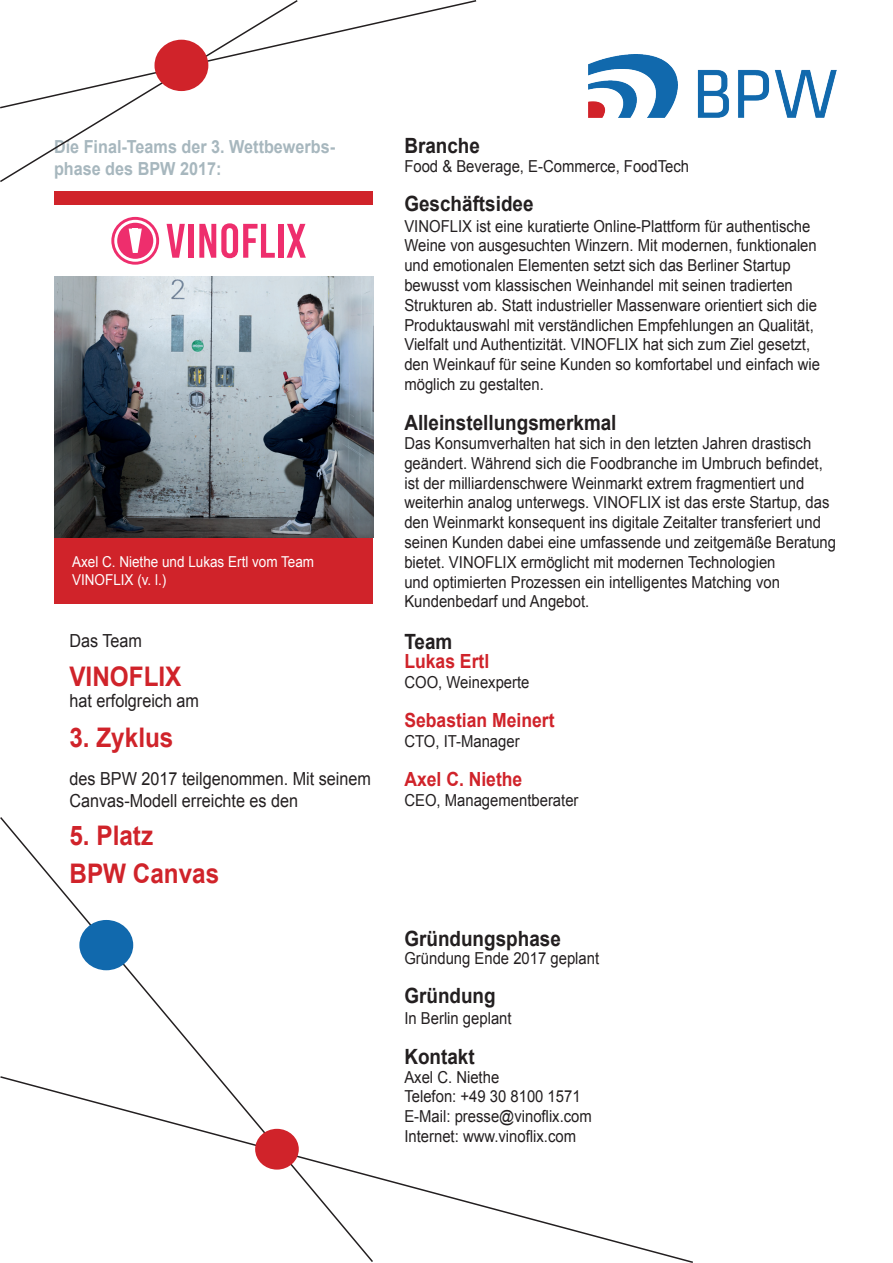
<style>
.page{position:relative;width:893px;height:1263px;background:#fff}
.page>*{position:absolute;margin:0;border:0;box-sizing:border-box;transform-origin:0 0}
.t1{font:700 27px/38.1px "Arial";color:#d0232a;scale:.9 1}
.t2{font:700 21px "Arial";color:#231f20;scale:.9 1}
.t3{font:700 19.5px "Arial";color:#d0232a;scale:.9 1}
.t4{font:18px/21.6px "Arial";color:#231f20;scale:.9 1}
.t5{font:700 18px/21.6px "Arial";color:#a7b7be;scale:.9 1}
.t6{font:16.5px/19.8px "Arial";color:#231f20;scale:.9 1}
.t7{font:15px/18px "Arial";color:#fff;scale:.9 1}
</style>
<div class="page">
<svg style="left:0;top:817px;width:217px;height:258px"></svg>
<svg style="left:0;top:1075px;width:693px;height:188px"></svg>
<div style="left:79px;top:920px;width:54px;height:50px;background:#1169ad;border-radius:50%"></div>
<div style="left:255px;top:1129px;width:44px;height:40px;background:#d0232a;border-radius:50%"></div>
<div style="left:54px;top:191px;width:319px;height:413px;background:#d0232a"></div>
<div style="left:54px;top:205px;width:319px;height:72px;background:#fff"></div>
<img style="left:588px;top:54px;width:248px;height:63px">
<svg style="left:299px;top:0;width:178px;height:42px"></svg>
<svg style="left:0;top:0;width:299px;height:182px"></svg>
<div style="left:154px;top:40px;width:54px;height:51px;background:#d0232a;border-radius:50%"></div>
<img style="left:54px;top:277px;width:319px;height:260px">
<svg style="left:111px;top:217px;width:48px;height:48px"></svg>
<svg style="left:114px;top:220px;width:42px;height:42px"></svg>
<div style="left:117px;top:223px;width:36px;height:36px;background:#ee2e6d;border-radius:50%"></div>
<svg style="left:129px;top:229px;width:13px;height:24px"></svg>
<div style="left:132px;top:229px;width:6px;height:19px;background:#fff"></div>
<svg style="left:167px;top:224px;width:18px;height:34px"></svg>
<div style="left:189px;top:224px;width:5px;height:34px;background:#ee2e6d"></div>
<svg style="left:199px;top:223px;width:76px;height:35px"></svg>
<div style="left:278px;top:224px;width:5px;height:34px;background:#ee2e6d"></div>
<svg style="left:287px;top:224px;width:19px;height:34px"></svg>
<p class="t5" style="left:54px;top:136px;width:314px">Die Final-Teams der 3. Wettbewerbs&shy;phase des BPW 2017:</p>
<p class="t2" style="left:404px;top:132px;width:86px">Branche</p>
<p class="t6" style="left:404px;top:157px;width:318px">Food &amp; Beverage, E-Commerce, FoodTech</p>
<p class="t2" style="left:404px;top:190px;width:145px">Geschäftsidee</p>
<p class="t6" style="left:404px;top:216px;width:463px">VINOFLIX ist eine kuratierte Online-Plattform für authentische Weine von ausgesuchten Winzern. Mit modernen, funktionalen und emotionalen Elementen setzt sich das Berliner Startup bewusst vom klassischen Weinhandel mit seinen tradierten Strukturen ab. Statt industrieller Massenware orientiert sich die Produktauswahl mit verständlichen Empfehlungen an Qualität, Vielfalt und Authentizität. VINOFLIX hat sich zum Ziel gesetzt, den Weinkauf für seine Kunden so komfortabel und einfach wie möglich zu gestalten.</p>
<p class="t2" style="left:404px;top:408px;width:237px">Alleinstellungsmerkmal</p>
<p class="t6" style="left:404px;top:433px;width:481px">Das Konsumverhalten hat sich in den letzten Jahren drastisch geändert. Während sich die Foodbranche im Umbruch befindet, ist der milliardenschwere Weinmarkt extrem fragmentiert und weiterhin analog unterwegs. VINOFLIX ist das erste Startup, das den Weinmarkt konsequent ins digitale Zeitalter transferiert und seinen Kunden dabei eine umfassende und zeitgemäße Beratung bietet. VINOFLIX ermöglicht mit modernen Technologien<br>und optimierten Prozessen ein intelligentes Matching von Kundenbedarf und Angebot.</p>
<p class="t2" style="left:404px;top:627px;width:55px">Team</p>
<p class="t3" style="left:404px;top:648px;width:96px">Lukas Ertl</p>
<p class="t6" style="left:404px;top:673px;width:141px">COO, Weinexperte</p>
<p class="t7" style="left:72px;top:553px;width:271px">Axel C. Niethe und Lukas Ertl vom Team<br>VINOFLIX (v. l.)</p>
<p class="t4" style="left:69px;top:630px;width:82px">Das Team</p>
<h1 class="t1" style="left:69px;top:658px;width:126px">VINOFLIX</h1>
<p class="t4" style="left:69px;top:690px;width:146px">hat erfolgreich am</p>
<h1 class="t1" style="left:69px;top:719px;width:117px">3. Zyklus</h1>
<p class="t4" style="left:69px;top:768px;width:337px">des BPW 2017 teilgenommen. Mit seinem<br>Canvas-Modell erreichte es den</p>
<h1 class="t1" style="left:69px;top:817px;width:168px">5. Platz<br>BPW Canvas</h1>
<p class="t3" style="left:404px;top:707px;width:168px">Sebastian Meinert</p>
<p class="t6" style="left:404px;top:731px;width:130px">CTO, IT-Manager</p>
<p class="t3" style="left:404px;top:766px;width:133px">Axel C. Niethe</p>
<p class="t6" style="left:404px;top:790px;width:195px">CEO, Managementberater</p>
<p class="t2" style="left:404px;top:924px;width:175px">Gründungsphase</p>
<p class="t6" style="left:404px;top:949px;width:218px">Gründung Ende 2017 geplant</p>
<p class="t2" style="left:404px;top:982px;width:103px">Gründung</p>
<p class="t6" style="left:404px;top:1008px;width:121px">In Berlin geplant</p>
<p class="t2" style="left:404px;top:1042px;width:80px">Kontakt</p>
<p class="t6" style="left:404px;top:1067px;width:210px">Axel C. Niethe<br>Telefon: +49 30 8100 1571<br>E-Mail: presse@vinoflix.com<br>Internet: www.vinoflix.com</p>
</div>
